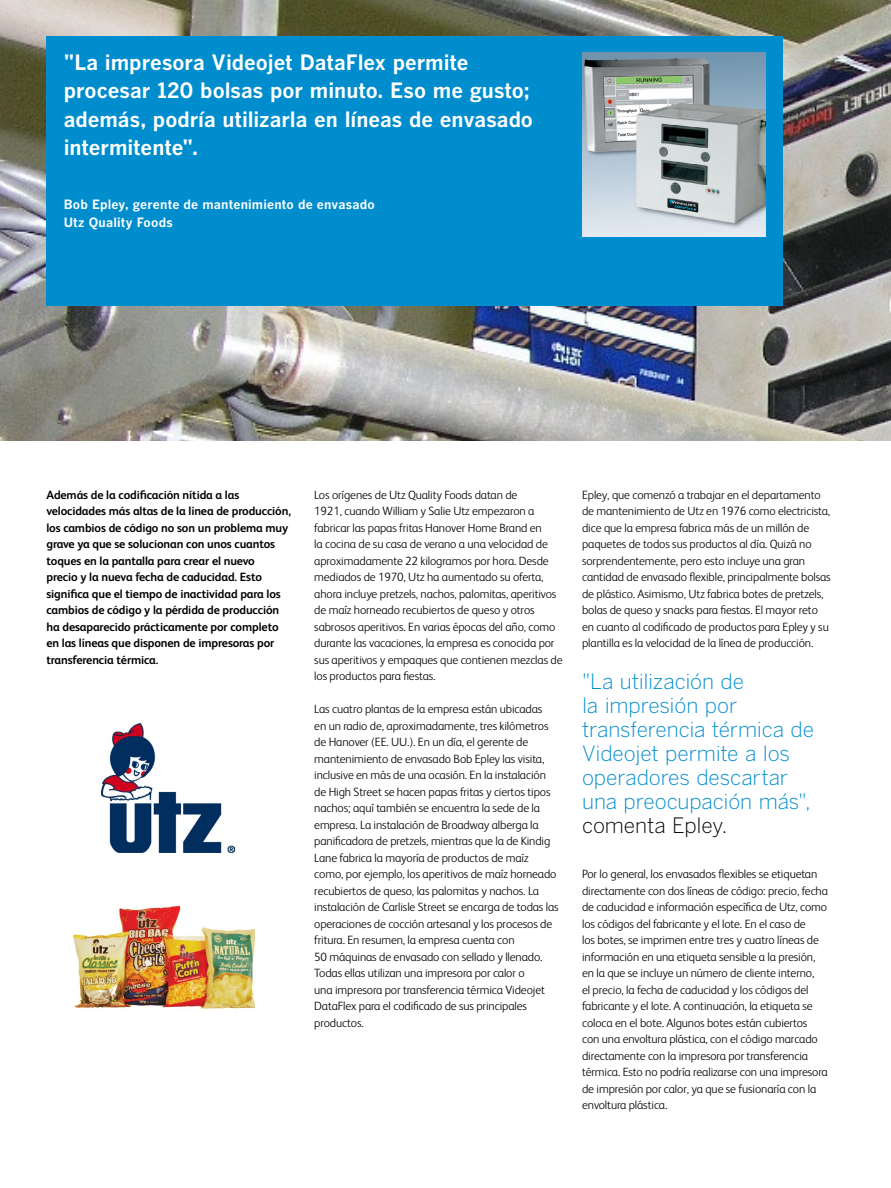
<style>
.page{position:relative;width:891px;height:1188px;background:#fff}
.page>*{position:absolute;margin:0;border:0;box-sizing:border-box;transform-origin:0 0}
.t1{font:21px/28.5px "Benton Got Bol";letter-spacing:-.005em;color:#fff}
.t2{font:21px/24px "Benton Got Lt";letter-spacing:-.005em;color:#008dcd}
.t3{font:21px "Benton Got Lt";letter-spacing:-.01em;color:#000}
.t4{font:12.75px/18px "Benton Got Bol";letter-spacing:.015em;color:#fff}
.t5{font:300 12px/16.5px "FS Albert";letter-spacing:-.01em;color:#000}
.t6{font:700 12px/16.5px "FS Albert";letter-spacing:-.01em;color:#000}
</style>
<div class="page">
<img style="left:0;top:0;width:891px;height:441px">
<div style="left:46px;top:36px;width:737px;height:270px;background:#008dcd"></div>
<img style="left:102px;top:724px;width:133px;height:129px">
<img style="left:73px;top:905px;width:182px;height:104px">
<img style="left:582px;top:53px;width:184px;height:184px">
<h1 class="t1" style="left:64px;top:47px;width:471px">"La impresora Videojet DataFlex permite procesar 120 bolsas por minuto. Eso me gusto; además, podría utilizarla en líneas de envasado intermitente".</h1>
<p class="t4" style="left:64px;top:195px;width:313px">Bob Epley, gerente de mantenimiento de envasado<br>Utz Quality Foods</p>
<p class="t6" style="left:46px;top:486px;width:246px">Además de la codificación nítida a las velocidades más altas de la línea de producción, los cambios de código no son un problema muy grave ya que se solucionan con unos cuantos toques en la pantalla para crear el nuevo<br>precio y la nueva fecha de caducidad. Esto significa que el tiempo de inactividad para los cambios de código y la pérdida de producción ha desaparecido prácticamente por completo en las líneas que disponen de impresoras por transferencia térmica.</p>
<p class="t5" style="left:314px;top:486px;width:250px">Los orígenes de Utz Quality Foods datan de<br>1921, cuando William y Salie Utz empezaron a fabricar las papas fritas Hanover Home Brand en<br>la cocina de su casa de verano a una velocidad de aproximadamente 22 kilogramos por hora. Desde mediados de 1970, Utz ha aumentado su oferta, ahora incluye pretzels, nachos, palomitas, aperitivos de maíz horneado recubiertos de queso y otros sabrosos aperitivos. En varias épocas del año, como durante las vacaciones, la empresa es conocida por sus aperitivos y empaques que contienen mezclas de los productos para fiestas.</p>
<p class="t5" style="left:314px;top:701px;width:246px">Las cuatro plantas de la empresa están ubicadas<br>en un radio de, aproximadamente, tres kilómetros de Hanover (EE. UU.). En un día, el gerente de mantenimiento de envasado Bob Epley las visita, inclusive en más de una ocasión. En la instalación de High Street se hacen papas fritas y ciertos tipos nachos; aquí también se encuentra la sede de la empresa. La instalación de Broadway alberga la panificadora de pretzels, mientras que la de Kindig Lane fabrica la mayoría de productos de maíz como, por ejemplo, los aperitivos de maíz horneado recubiertos de queso, las palomitas y nachos. La instalación de Carlisle Street se encarga de todas las operaciones de cocción artesanal y los procesos de fritura. En resumen, la empresa cuenta con<br>50 máquinas de envasado con sellado y llenado.<br>Todas ellas utilizan una impresora por calor o<br>una impresora por transferencia térmica Videojet DataFlex para el codificado de sus principales productos.</p>
<p class="t5" style="left:582px;top:486px;width:250px">Epley, que comenzó a trabajar en el departamento de mantenimiento de Utz en 1976 como electricista, dice que la empresa fabrica más de un millón de paquetes de todos sus productos al día. Quizá no sorprendentemente, pero esto incluye una gran cantidad de envasado flexible, principalmente bolsas de plástico. Asimismo, Utz fabrica botes de pretzels, bolas de queso y snacks para fiestas. El mayor reto en cuanto al codificado de productos para Epley y su plantilla es la velocidad de la línea de producción.</p>
<h1 class="t2" style="left:582px;top:669px;width:234px">"La utilización de<br>la impresión por transferencia térmica de<br>Videojet permite a los operadores descartar una preocupación más",</h1>
<h1 class="t3" style="left:582px;top:813px;width:147px">comenta Epley.</h1>
<p class="t5" style="left:582px;top:866px;width:247px">Por lo general, los envasados flexibles se etiquetan directamente con dos líneas de código: precio, fecha de caducidad e información específica de Utz, como los códigos del fabricante y el lote. En el caso de<br>los botes, se imprimen entre tres y cuatro líneas de información en una etiqueta sensible a la presión, en la que se incluye un número de cliente interno,<br>el precio, la fecha de caducidad y los códigos del fabricante y el lote. A continuación, la etiqueta se coloca en el bote. Algunos botes están cubiertos<br>con una envoltura plástica, con el código marcado directamente con la impresora por transferencia térmica. Esto no podría realizarse con una impresora de impresión por calor, ya que se fusionaría con la envoltura plástica.</p>
</div>
